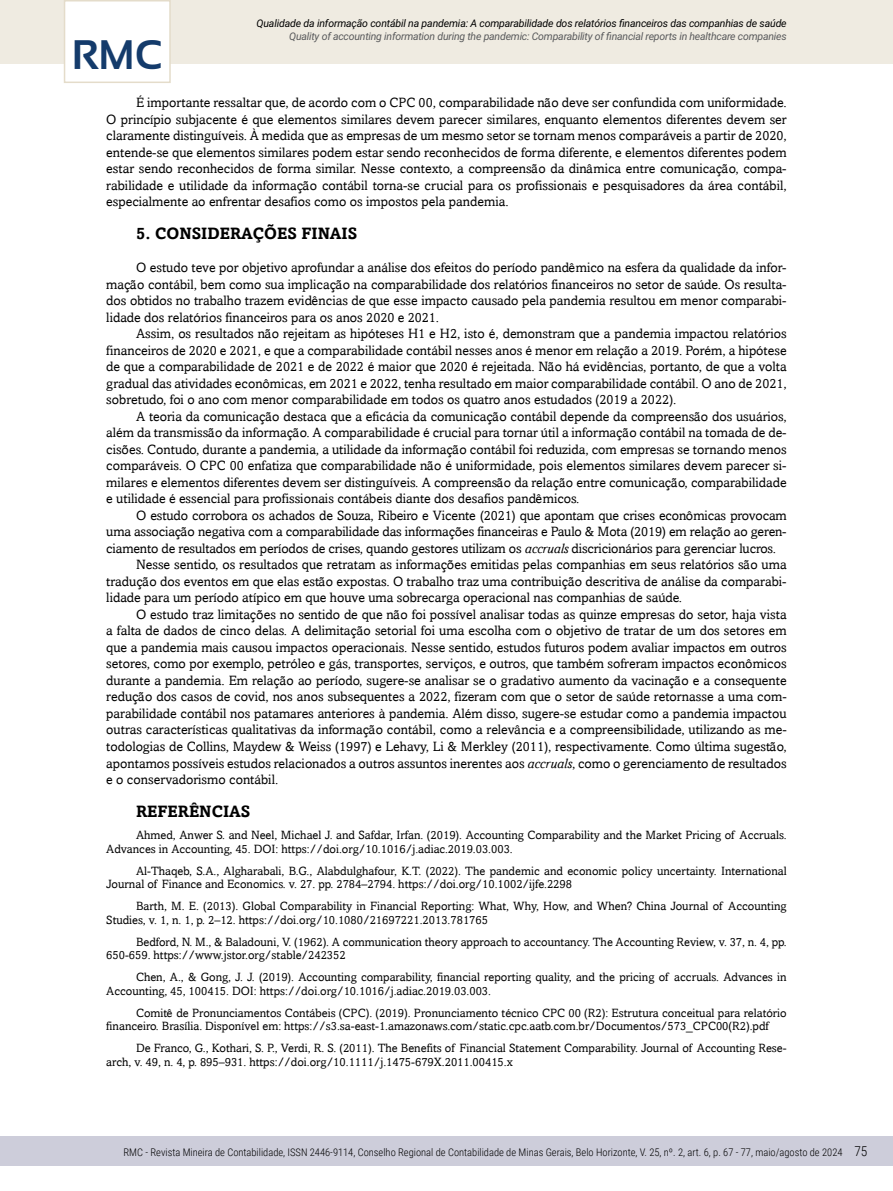
<style>
.page{position:relative;width:893px;height:1191px;background:#fff}
.page>*{position:absolute;margin:0;border:0;box-sizing:border-box;transform-origin:0 0}
.t1{font:700 41.25px "Sansation";color:#143b6b}
.t2{font:700 16.5px "Amasis";color:#000}
.t3{font:13.5px/16.5px "Amasis";color:#000;text-align:justify}
.t4{font:12px/13.5px "Amasis";color:#000}
.t5{font:300 10.5px "Roboto Condensed";color:#000}
.t6{font:italic 10.5px "Roboto";letter-spacing:-.015em;color:#000}
.t7{font:italic 10.5px "Roboto";letter-spacing:-.02em;color:#58595b}
.s1{font-style:italic}
.s2{font-size:13.5px}
</style>
<div class="page">
<div style="left:0;top:0;width:893px;height:64px;background:#efebe1"></div>
<div style="left:64px;top:0;width:107px;height:83px;background:#fff;border:2px solid #e4dcca"></div>
<div style="left:0;top:1135px;width:893px;height:30px;background:#cdcdda"></div>
<h1 class="t1" style="left:72px;top:32px;width:92px">RMC</h1>
<p class="t6" style="left:257px;top:16px;width:532px">Qualidade da informação contábil na pandemia: A comparabilidade dos relatórios financeiros das companhias de saúde</p>
<p class="t7" style="left:289px;top:29px;width:499px">Quality of accounting information during the pandemic: Comparability of financial reports in healthcare companies</p>
<p class="t3" style="left:106px;top:94px;width:682px;text-indent:30px">É importante ressaltar que, de acordo com o CPC 00, comparabilidade não deve ser confundida com uniformidade.<br>O princípio subjacente é que elementos similares devem parecer similares, enquanto elementos diferentes devem ser claramente distinguíveis. À medida que as empresas de um mesmo setor se tornam menos comparáveis a partir de 2020, entende-se que elementos similares podem estar sendo reconhecidos de forma diferente, e elementos diferentes podem estar sendo reconhecidos de forma similar. Nesse contexto, a compreensão da dinâmica entre comunicação, compa&shy;rabilidade e utilidade da informação contábil torna-se crucial para os profissionais e pesquisadores da área contábil, especialmente ao enfrentar desafios como os impostos pela pandemia.</p>
<p class="t2" style="left:136px;top:224px;width:223px">5. CONSIDERAÇÕES FINAIS</p>
<p class="t3" style="left:106px;top:259px;width:682px;text-indent:30px">O estudo teve por objetivo aprofundar a análise dos efeitos do período pandêmico na esfera da qualidade da infor&shy;mação contábil, bem como sua implicação na comparabilidade dos relatórios financeiros no setor de saúde. Os resulta&shy;dos obtidos no trabalho trazem evidências de que esse impacto causado pela pandemia resultou em menor comparabi&shy;lidade dos relatórios financeiros para os anos 2020 e 2021.</p>
<p class="t3" style="left:106px;top:325px;width:682px;text-indent:30px">Assim, os resultados não rejeitam as hipóteses H1 e H2, isto é, demonstram que a pandemia impactou relatórios financeiros de 2020 e 2021, e que a comparabilidade contábil nesses anos é menor em relação a 2019. Porém, a hipótese de que a comparabilidade de 2021 e de 2022 é maior que 2020 é rejeitada. Não há evidências, portanto, de que a volta gradual das atividades econômicas, em 2021 e 2022, tenha resultado em maior comparabilidade contábil. O ano de 2021, sobretudo, foi o ano com menor comparabilidade em todos os quatro anos estudados (2019 a 2022).</p>
<p class="t3" style="left:106px;top:408px;width:682px;text-indent:30px">A teoria da comunicação destaca que a eficácia da comunicação contábil depende da compreensão dos usuários, além da transmissão da informação. A comparabilidade é crucial para tornar útil a informação contábil na tomada de de&shy;cisões. Contudo, durante a pandemia, a utilidade da informação contábil foi reduzida, com empresas se tornando menos comparáveis. O CPC 00 enfatiza que comparabilidade não é uniformidade, pois elementos similares devem parecer si&shy;milares e elementos diferentes devem ser distinguíveis. A compreensão da relação entre comunicação, comparabilidade e utilidade é essencial para profissionais contábeis diante dos desafios pandêmicos.</p>
<p class="t3" style="left:136px;top:507px;width:652px">O estudo corrobora os achados de Souza, Ribeiro e Vicente (2021) que apontam que crises econômicas provocam</p>
<p class="t3" style="left:106px;top:523px;width:682px">uma associação negativa com a comparabilidade das informações financeiras e Paulo &amp; Mota (2019) em relação ao geren-</p>
<p class="t3" style="left:106px;top:540px;width:671px">ciamento de resultados em períodos de crises, quando gestores utilizam os <span class="s1">accruals</span> discricionários para gerenciar lucros.</p>
<p class="t3" style="left:136px;top:556px;width:652px">Nesse sentido, os resultados que retratam as informações emitidas pelas companhias em seus relatórios são uma</p>
<p class="t3" style="left:106px;top:573px;width:682px">tradução dos eventos em que elas estão expostas. O trabalho traz uma contribuição descritiva de análise da comparabi-</p>
<p class="t3" style="left:106px;top:589px;width:577px">lidade para um período atípico em que houve uma sobrecarga operacional nas companhias de saúde.</p>
<p class="t3" style="left:136px;top:606px;width:652px">O estudo traz limitações no sentido de que não foi possível analisar todas as quinze empresas do setor, haja vista</p>
<p class="t3" style="left:106px;top:622px;width:682px">a falta de dados de cinco delas. A delimitação setorial foi uma escolha com o objetivo de tratar de um dos setores em</p>
<p class="t3" style="left:106px;top:639px;width:682px">que a pandemia mais causou impactos operacionais. Nesse sentido, estudos futuros podem avaliar impactos em outros</p>
<p class="t3" style="left:106px;top:655px;width:682px">setores, como por exemplo, petróleo e gás, transportes, serviços, e outros, que também sofreram impactos econômicos</p>
<p class="t3" style="left:106px;top:672px;width:682px">durante a pandemia. Em relação ao período, sugere-se analisar se o gradativo aumento da vacinação e a consequente</p>
<p class="t3" style="left:106px;top:688px;width:682px">redução dos casos de covid, nos anos subsequentes a 2022, fizeram com que o setor de saúde retornasse a uma com-</p>
<p class="t3" style="left:106px;top:705px;width:682px">parabilidade contábil nos patamares anteriores à pandemia. Além disso, sugere-se estudar como a pandemia impactou</p>
<p class="t3" style="left:106px;top:721px;width:682px">outras características qualitativas da informação contábil, como a relevância e a compreensibilidade, utilizando as me-</p>
<p class="t3" style="left:106px;top:738px;width:682px">todologias de Collins, Maydew &amp; Weiss (1997) e Lehavy, Li &amp; Merkley (2011), respectivamente. Como última sugestão,</p>
<p class="t3" style="left:106px;top:754px;width:682px">apontamos possíveis estudos relacionados a outros assuntos inerentes aos <span class="s1">accruals</span>, como o gerenciamento de resultados</p>
<p class="t3" style="left:106px;top:771px;width:174px">e o conservadorismo contábil.</p>
<p class="t2" style="left:136px;top:801px;width:116px">REFERÊNCIAS</p>
<p class="t4" style="left:106px;top:828px;width:682px;text-indent:30px">Ahmed, Anwer S. and Neel, Michael J. and Safdar, Irfan. (2019). Accounting Comparability and the Market Pricing of Accruals.<br>Advances in Accounting, 45. DOI: https://doi.org/10.1016/j.adiac.2019.03.003.</p>
<p class="t4" style="left:106px;top:863px;width:682px;text-indent:30px">Al-Thaqeb, S.A., Algharabali, B.G., Alabdulghafour, K.T. (2022). The pandemic and economic policy uncertainty. International<br>Journal of Finance and Economics. v. 27. pp. 2784–2794. https://doi.org/10.1002/ijfe.2298</p>
<p class="t4" style="left:106px;top:899px;width:682px;text-indent:30px">Barth, M. E. (2013). Global Comparability in Financial Reporting: What, Why, How, and When? China Journal of Accounting<br>Studies, v. 1, n. 1, p. 2–12. https://doi.org/10.1080/21697221.2013.781765</p>
<p class="t4" style="left:106px;top:934px;width:682px;text-indent:30px">Bedford, N. M., &amp; Baladouni, V. (1962). A communication theory approach to accountancy. The Accounting Review, v. 37, n. 4, pp.<br>650-659. https://www.jstor.org/stable/242352</p>
<p class="t4" style="left:106px;top:970px;width:682px;text-indent:30px">Chen, A., &amp; Gong, J. J. (2019). Accounting comparability, financial reporting quality, and the pricing of accruals. Advances in<br>Accounting, 45, 100415. DOI: https://doi.org/10.1016/j.adiac.2019.03.003.</p>
<p class="t4" style="left:106px;top:1005px;width:682px;text-indent:30px">Comitê de Pronunciamentos Contábeis (CPC). (2019). Pronunciamento técnico CPC 00 (R2): Estrutura conceitual para relatório financeiro. Brasília. Disponível em: https://s3.sa-east-1.amazonaws.com/static.cpc.aatb.com.br/Documentos/573_CPC00(R2).pdf</p>
<p class="t4" style="left:106px;top:1041px;width:682px;text-indent:30px">De Franco, G., Kothari, S. P., Verdi, R. S. (2011). The Benefits of Financial Statement Comparability. Journal of Accounting Rese&shy;arch, v. 49, n. 4, p. 895–931. https://doi.org/10.1111/j.1475-679X.2011.00415.x</p>
<p class="t5" style="left:123px;top:1145px;width:745px">RMC - Revista Mineira de Contabilidade, ISSN 2446-9114, Conselho Regional de Contabilidade de Minas Gerais, Belo Horizonte, V. 25, nº. 2, art. 6, p. 67 - 77, maio/agosto de 2024 <sup>75</sup><span class="s2">75</span></p>
</div>
